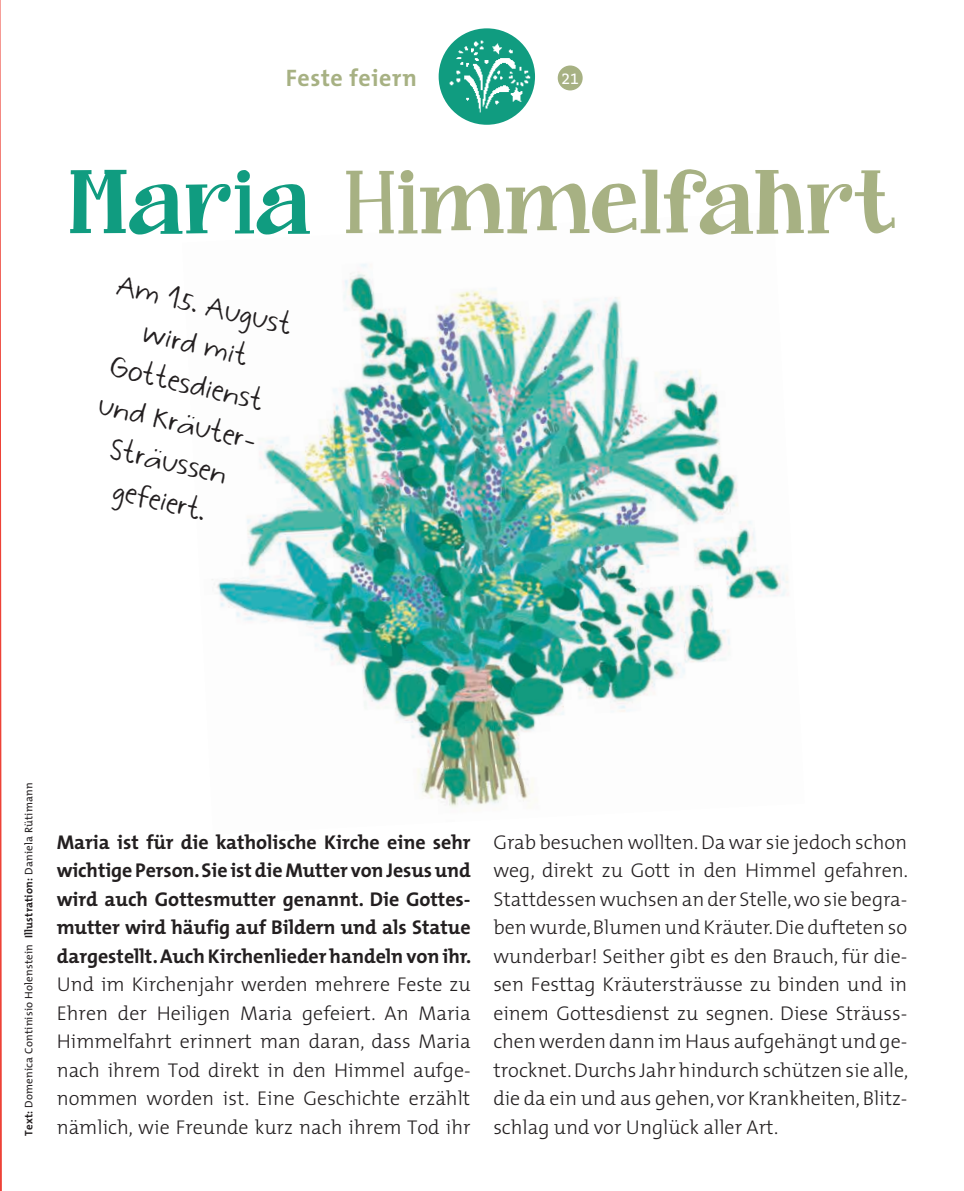
<style>
.page{position:relative;width:964px;height:1191px;background:#fff}
.page>*{position:absolute;margin:0;border:0;box-sizing:border-box;transform-origin:0 0}
.t1{font:78px "Janda Curlygirl Chunky";letter-spacing:.01em;color:#a7b183}
.t2{font:36px/40px "Vera";color:#231f20;text-align:center}
.t3{font:700 24px "The Mix";letter-spacing:.025em;color:#a7b183}
.t4{font:300 20px/28.4px "The Mix";color:#231f20;text-align:justify}
.t5{font:700 20px/28.4px "The Mix";letter-spacing:-.005em;color:#231f20;text-align:justify}
.t6{font:16px "The Serif B W5 Plain";color:#fff}
.t7{font:11px "The Mix";letter-spacing:.02em;color:#231f20}
.s1{color:#109c80}
.s2{font-weight:700}
</style>
<div class="page">
<div style="left:558px;top:65px;width:25px;height:25px;background:#a7b183;border-radius:50%"></div>
<svg style="left:0;top:0;width:2px;height:1191px"></svg>
<img style="left:212px;top:264px;width:576px;height:544px">
<img style="left:439px;top:28px;width:96px;height:97px;border-radius:48px">
<p class="t3" style="left:286px;top:58px;width:133px">Feste feiern</p>
<p class="t6" style="left:561px;top:68px;width:19px">21</p>
<h1 class="t1" style="left:69px;top:161px;width:828px"><span class="s1">Maria</span> Himmelfahrt</h1>
<h2 class="t2" style="left:122px;top:268px;width:180px;rotate:13deg">Am 15. August wird mit<br>Gottesdienst und Kräuter-<br>Sträussen gefeiert.</h2>
<p class="t7" style="left:20px;top:1135px;width:355px;rotate:-90deg"><span class="s2">Text:</span> Domenica Continisio Holenstein <span class="s2">Illustration:</span> Daniela Rütimann</p>
<p class="t5" style="left:57px;top:827px;width:416px">Maria ist für die katholische Kirche eine sehr wichtige Person. Sie ist die Mutter von Jesus und wird auch Gottesmutter genannt. Die Gottes&shy;mutter wird häufig auf Bildern und als Statue dargestellt. Auch Kirchenlieder handeln von ihr.</p>
<p class="t4" style="left:57px;top:969px;width:415px">Und im Kirchenjahr werden mehrere Feste zu Ehren der Heiligen Maria gefeiert. An Maria Himmelfahrt erinnert man daran, dass Maria nach ihrem Tod direkt in den Himmel aufge&shy;nommen worden ist. Eine Geschichte erzählt nämlich, wie Freunde kurz nach ihrem Tod ihr</p>
<p class="t4" style="left:493px;top:827px;width:416px">Grab besuchen wollten. Da war sie jedoch schon weg, direkt zu Gott in den Himmel gefahren.<br>Stattdessen wuchsen an der Stelle, wo sie begra&shy;ben wurde, Blumen und Kräuter. Die dufteten so wunderbar! Seither gibt es den Brauch, für die&shy;sen Festtag Kräutersträusse zu binden und in einem Gottesdienst zu segnen. Diese Sträuss&shy;chen werden dann im Haus aufgehängt und ge&shy;trocknet. Durchs Jahr hindurch schützen sie alle, die da ein und aus gehen, vor Krankheiten, Blitz&shy;schlag und vor Unglück aller Art.</p>
</div>
